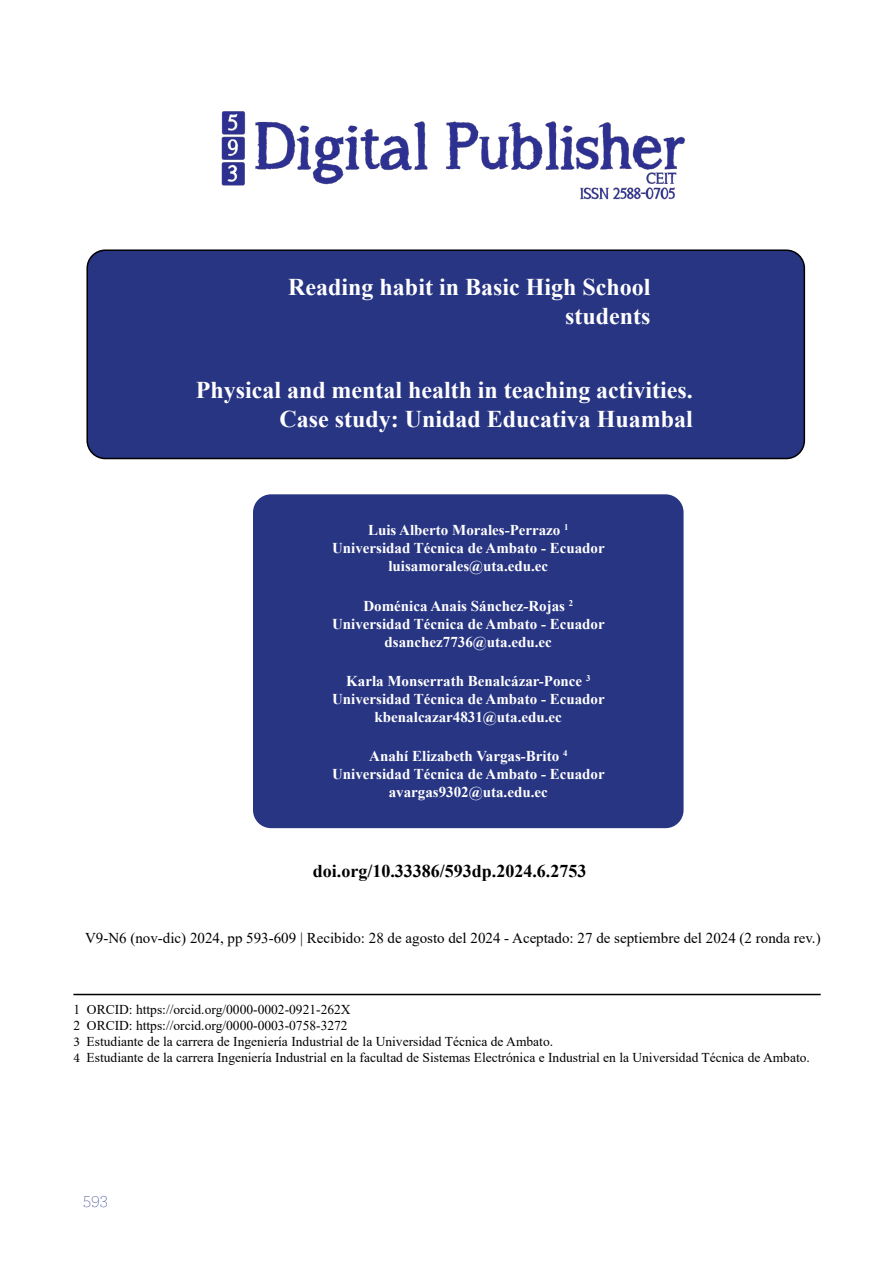
<style>
.page{position:relative;width:893px;height:1263px;background:#fff}
.page>*{position:absolute;margin:0;border:0;box-sizing:border-box;transform-origin:0 0}
.t1{font:700 24px/28.8px "Times New Roman";color:#fff;text-align:right}
.t2{font:700 18px "Times New Roman";color:#000}
.t3{font:200 18px "Archer";color:#283583}
.t4{font:700 15px/18px "Times New Roman";color:#fff;text-align:center}
.t5{font:15px "Times New Roman";color:#000}
.t6{font:13.5px/16.2px "Times New Roman";color:#000}
.s1{font-family:"Minion Pro"}
</style>
<div class="page">
<div style="left:87px;top:250px;width:717px;height:208px;background:#283583;border-radius:18px"></div>
<div style="left:86px;top:249px;width:719px;height:210px;border:2px solid #000;border-radius:18px"></div>
<img style="left:221px;top:111px;width:465px;height:89px">
<div style="left:253px;top:494px;width:431px;height:334px;background:#283583;border-radius:18px"></div>
<hr style="left:73px;top:994px;width:748px;height:1px;background:#000">
<h1 class="t1" style="left:288px;top:272px;width:364px">Reading habit in Basic High School students</h1>
<h1 class="t1" style="left:196px;top:375px;width:499px">Physical and mental health in teaching activities.<br>Case study: Unidad Educativa Huambal</h1>
<p class="t4" style="left:332px;top:521px;width:274px">Luis Alberto Morales-Perrazo <sup>1<br></sup>Universidad Técnica de Ambato - Ecuador luisamorales@uta.edu.ec</p>
<p class="t4" style="left:332px;top:596px;width:274px">Doménica Anais Sánchez-Rojas <sup>2<br></sup>Universidad Técnica de Ambato - Ecuador dsanchez7736@uta.edu.ec</p>
<p class="t4" style="left:332px;top:671px;width:274px">Karla Monserrath Benalcázar-Ponce <sup>3<br></sup>Universidad Técnica de Ambato - Ecuador kbenalcazar4831@uta.edu.ec</p>
<p class="t4" style="left:332px;top:747px;width:274px">Anahí Elizabeth Vargas-Brito <sup>4<br></sup>Universidad Técnica de Ambato - Ecuador avargas9302@uta.edu.ec</p>
<p class="t2" style="left:313px;top:858px;width:275px">doi.org/10.33386/593dp.2024.6.2753</p>
<p class="t5" style="left:85px;top:928px;width:737px">V9-N6 (nov-dic) 2024, pp 593-609 | Recibido: 28 de agosto del 2024 - Aceptado: 27 de septiembre del 2024 (2 ronda rev.)</p>
<p class="t6" style="left:73px;top:1000px;width:738px">1 ORCID: https://orcid.org/0000-0002-0921-262X<br>2 ORCID: https://orcid.org/0000-0003-0758-3272<br><span class="s1">3</span> Estudiante de la carrera de Ingeniería Industrial de la Universidad Técnica de Ambato.<br><span class="s1">4</span> Estudiante de la carrera Ingeniería Industrial en la facultad de Sistemas Electrónica e Industrial en la Universidad Técnica de Ambato.</p>
<p class="t3" style="left:83px;top:1188px;width:26px">593</p>
</div>
